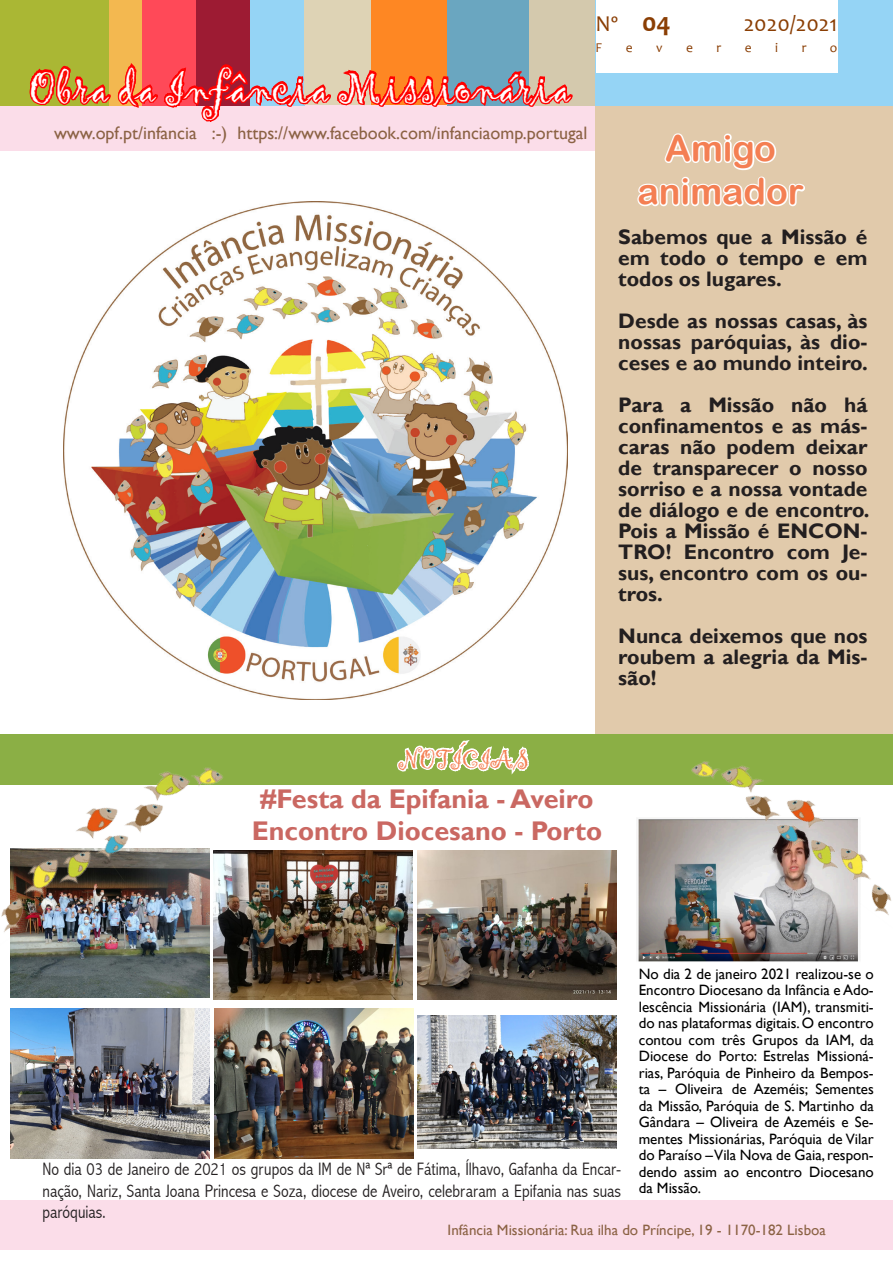
<style>
.page{position:relative;width:893px;height:1263px;background:#fff}
.page>*{position:absolute;margin:0;border:0;box-sizing:border-box;transform-origin:0 0}
.t1{font:45px "Gigi";color:#fff}
.t2{font:36px "Arial Rounded MT Bold";color:#f47f53}
.t3{font:700 27px "Gill Sans";color:#ca6862}
.t4{font:27px "Gigi";color:#f47f53}
.t5{font:22.8px "Candara";color:#8a3e04}
.t6{font:700 21px/21px "Gill Sans";color:#231f20;text-align:justify}
.t7{font:300 condensed 18px/21.6px "Abadi";color:#231f20;text-align:justify}
.t8{font:18px "Gill Sans";color:#8b6244}
.t9{font:15px/16.5px "Gill Sans";color:#000;text-align:justify}
.t10{font:15px "Gill Sans";color:#8b6244}
.t11{font:13.5px "Candara";color:#8a3e04}
.s1{font-weight:700;font-size:27px}
</style>
<div class="page">
<div style="left:0;top:105px;width:612px;height:46px;background:#fbdde9"></div>
<img style="left:64px;top:202px;width:503px;height:498px">
<div style="left:0;top:0;width:111px;height:105px;background:#aab734"></div>
<div style="left:110px;top:0;width:32px;height:105px;background:#f3b850"></div>
<div style="left:142px;top:0;width:54px;height:105px;background:#ff4958"></div>
<div style="left:196px;top:0;width:54px;height:105px;background:#9d1b33"></div>
<div style="left:250px;top:0;width:55px;height:105px;background:#95d4f5"></div>
<div style="left:305px;top:0;width:66px;height:105px;background:#ded3b5"></div>
<div style="left:448px;top:0;width:81px;height:105px;background:#6aa6c0"></div>
<div style="left:529px;top:0;width:67px;height:105px;background:#d4c9ad"></div>
<div style="left:596px;top:97px;width:297px;height:653px;background:#e1caab"></div>
<div style="left:371px;top:0;width:75px;height:105px;background:#fe8723"></div>
<div style="left:596px;top:0;width:297px;height:105px;background:#95d4f5"></div>
<div style="left:596px;top:0;width:241px;height:73px;background:#fff"></div>
<svg style="left:637px;top:133px;width:168px;height:74px"></svg>
<svg style="left:28px;top:41px;width:547px;height:81px"></svg>
<div style="left:0;top:1200px;width:893px;height:49px;background:#fbdde9"></div>
<div style="left:0;top:735px;width:893px;height:50px;background:#8baf45"></div>
<svg style="left:395px;top:734px;width:136px;height:41px"></svg>
<img style="left:10px;top:971px;width:199px;height:26px">
<img style="left:214px;top:850px;width:199px;height:149px">
<img style="left:418px;top:850px;width:199px;height:149px">
<img style="left:10px;top:1009px;width:199px;height:149px">
<img style="left:214px;top:1009px;width:199px;height:149px">
<img style="left:418px;top:1015px;width:199px;height:133px">
<img style="left:0;top:734px;width:242px;height:237px">
<img style="left:637px;top:818px;width:221px;height:144px">
<img style="left:664px;top:734px;width:229px;height:220px">
<p class="t1" style="left:30px;top:58px;width:542px">Obra da Infância Missionária</p>
<p class="t8" style="left:54px;top:123px;width:535px">www.opf.pt/infancia :-) https://www.facebook.com/infanciaomp.portugal</p>
<p class="t5" style="left:596px;top:9px;width:77px">Nº <span class="s1">04</span></p>
<p class="t5" style="left:744px;top:9px;width:95px">2020/2021</p>
<p class="t11" style="left:596px;top:39px;width:8px">F</p>
<p class="t11" style="left:626px;top:39px;width:8px">e</p>
<p class="t11" style="left:656px;top:39px;width:8px">v</p>
<p class="t11" style="left:686px;top:39px;width:8px">e</p>
<p class="t11" style="left:716px;top:39px;width:6px">r</p>
<p class="t11" style="left:745px;top:39px;width:8px">e</p>
<p class="t11" style="left:775px;top:39px;width:4px">i</p>
<p class="t11" style="left:802px;top:39px;width:6px">r</p>
<p class="t11" style="left:830px;top:39px;width:9px">o</p>
<p class="t2" style="left:665px;top:127px;width:112px">Amigo</p>
<p class="t2" style="left:637px;top:170px;width:168px">animador</p>
<p class="t6" style="left:618px;top:227px;width:251px">Sabemos que a Missão é em todo o tempo e em todos os lugares.</p>
<p class="t6" style="left:618px;top:311px;width:251px">Desde as nossas casas, às nossas paróquias, às dio&shy;ceses e ao mundo inteiro.</p>
<p class="t6" style="left:618px;top:395px;width:253px">Para a Missão não há confinamentos e as más&shy;caras não podem deixar de transparecer o nosso sorriso e a nossa vontade de diálogo e de encontro.<br>Pois a Missão é ENCON-TRO! Encontro com Je&shy;sus, encontro com os ou&shy;tros.</p>
<p class="t6" style="left:618px;top:626px;width:251px">Nunca deixemos que nos roubem a alegria da Mis&shy;são!</p>
<p class="t4" style="left:399px;top:742px;width:131px">NOTÍCIAS</p>
<p class="t3" style="left:261px;top:782px;width:334px">#Festa da Epifania - Aveiro</p>
<p class="t3" style="left:252px;top:815px;width:352px">Encontro Diocesano - Porto</p>
<p class="t7" style="left:43px;top:1158px;width:580px">No dia 03 de Janeiro de 2021 os grupos da IM de Nª Srª de Fátima, Ílhavo, Gafanha da Encar&shy;nação, Nariz, Santa Joana Princesa e Soza, diocese de Aveiro, celebraram a Epifania nas suas paróquias.</p>
<p class="t9" style="left:639px;top:965px;width:237px">No dia 2 de janeiro 2021 realizou-se o Encontro Diocesano da Infância e Ado&shy;lescência Missionária (IAM), transmiti&shy;do nas plataformas digitais. O encontro contou com três Grupos da IAM, da Diocese do Porto: Estrelas Missioná&shy;rias, Paróquia de Pinheiro da Bempos&shy;ta – Oliveira de Azeméis; Sementes da Missão, Paróquia de S. Martinho da Gândara – Oliveira de Azeméis e Se&shy;mentes Missionárias, Paróquia de Vilar do Paraíso – Vila Nova de Gaia, respon&shy;dendo assim ao encontro Diocesano da Missão.</p>
<p class="t10" style="left:448px;top:1221px;width:380px">Infância Missionária: Rua ilha do Príncipe, 19 - 1170-182 Lisboa</p>
</div>
